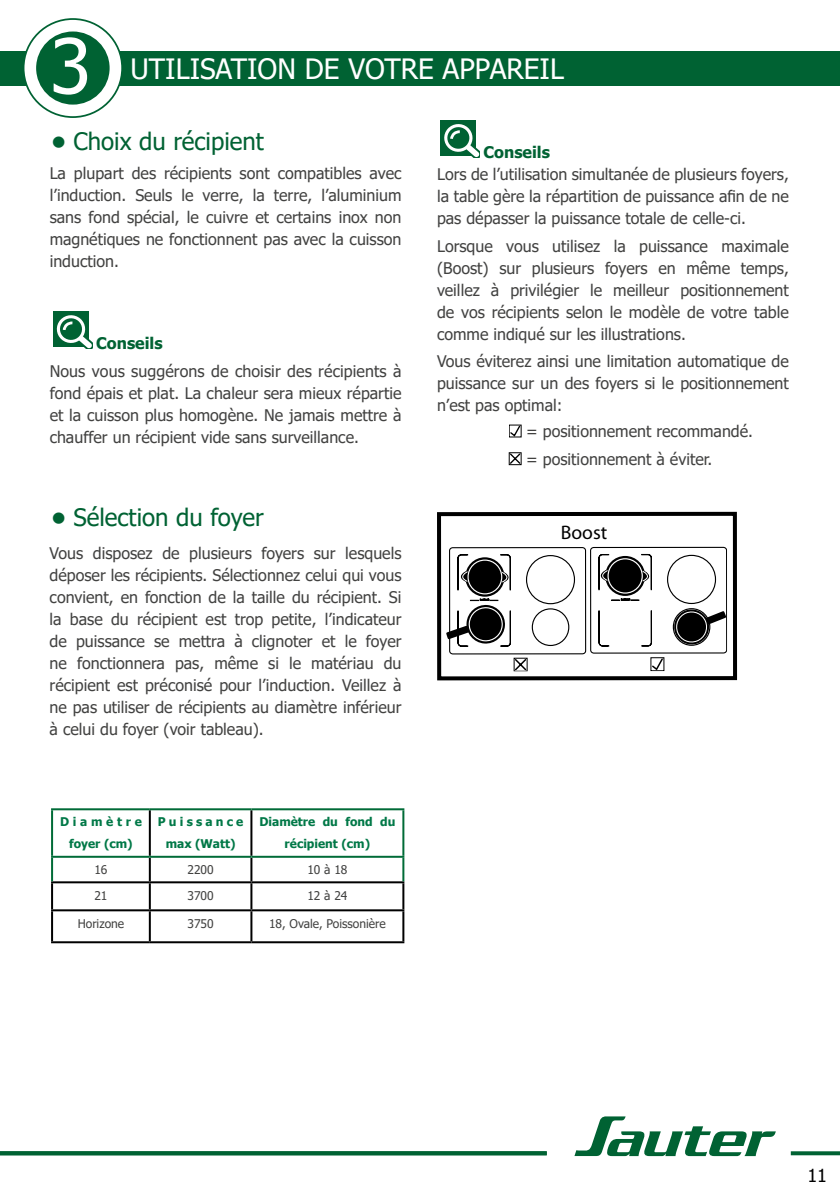
<style>
.page{position:relative;width:840px;height:1191px;background:#fff}
.page>*{position:absolute;margin:0;border:0;box-sizing:border-box;transform-origin:0 0}
.t1{font:75.6px "Tahoma";color:#fff}
.t2{font:28px "Tahoma";color:#fff}
.t3{font:24px "Tahoma";color:#006233}
.t4{font:19.6px "Myriad";color:#000}
.t5{font:18px "Tahoma";color:#000}
.t6{font:16px/22px "Tahoma";color:#424241;text-align:justify}
.t7{font:700 16px "Tahoma";color:#006233}
.t8{font:12px "Tahoma";color:#424241}
.t9{font:700 12px/22px "Tahoma";color:#007847;text-align:center}
.t10{font:700 12px/22px "Tahoma";letter-spacing:.265em;color:#007847;text-align:center}
.t11{font:700 12px/22px "Tahoma";letter-spacing:.31em;color:#007847;text-align:center}
.s1{font-weight:700}
</style>
<div class="page">
<div style="left:0;top:51px;width:839px;height:34px;background:#006233"></div>
<svg style="left:574px;top:1116px;width:201px;height:40px"></svg>
<svg style="left:790px;top:1151px;width:49px;height:4px"></svg>
<div style="left:24px;top:19px;width:98px;height:98px;background:#fff;border-radius:50%"></div>
<div style="left:23px;top:18px;width:100px;height:100px;border:2px solid #006233;border-radius:50%"></div>
<div style="left:36px;top:31px;width:73px;height:74px;background:#006233;border-radius:50%"></div>
<svg style="left:1px;top:1151px;width:545px;height:4px;fill:#006233"></svg>
<div style="left:53px;top:312px;width:36px;height:35px;background:#006233"></div>
<svg style="left:56px;top:315px;width:36px;height:34px"></svg>
<hr style="left:149px;top:810px;width:2px;height:45px;background:#000">
<hr style="left:250px;top:810px;width:2px;height:45px;background:#000">
<hr style="left:149px;top:857px;width:2px;height:24px;background:#000">
<hr style="left:250px;top:857px;width:2px;height:24px;background:#000">
<hr style="left:51px;top:881px;width:99px;height:2px;background:#000">
<hr style="left:150px;top:881px;width:101px;height:2px;background:#000">
<hr style="left:149px;top:883px;width:2px;height:26px;background:#000">
<hr style="left:251px;top:881px;width:153px;height:2px;background:#000">
<hr style="left:250px;top:883px;width:2px;height:26px;background:#000">
<hr style="left:51px;top:909px;width:99px;height:2px;background:#000">
<hr style="left:150px;top:909px;width:101px;height:2px;background:#000">
<hr style="left:149px;top:911px;width:2px;height:30px;background:#000">
<hr style="left:251px;top:909px;width:153px;height:2px;background:#000">
<hr style="left:250px;top:911px;width:2px;height:30px;background:#000">
<hr style="left:51px;top:855px;width:99px;height:2px;background:#006b37">
<hr style="left:150px;top:855px;width:101px;height:2px;background:#006b37">
<hr style="left:251px;top:855px;width:153px;height:2px;background:#006b37">
<hr style="left:51px;top:808px;width:99px;height:2px;background:#006b37">
<hr style="left:51px;top:810px;width:2px;height:45px;background:#006b37">
<hr style="left:150px;top:808px;width:101px;height:2px;background:#006b37">
<hr style="left:251px;top:808px;width:153px;height:2px;background:#006b37">
<hr style="left:402px;top:810px;width:2px;height:45px;background:#006b37">
<hr style="left:51px;top:857px;width:2px;height:24px;background:#006b37">
<hr style="left:402px;top:857px;width:2px;height:24px;background:#006b37">
<hr style="left:51px;top:883px;width:2px;height:26px;background:#000">
<hr style="left:402px;top:883px;width:2px;height:26px;background:#000">
<hr style="left:51px;top:911px;width:2px;height:30px;background:#000">
<hr style="left:402px;top:911px;width:2px;height:30px;background:#000">
<hr style="left:51px;top:941px;width:99px;height:2px;background:#000">
<hr style="left:150px;top:941px;width:101px;height:2px;background:#000">
<hr style="left:251px;top:941px;width:153px;height:2px;background:#000">
<div style="left:440px;top:121px;width:36px;height:35px;background:#006233"></div>
<svg style="left:444px;top:124px;width:35px;height:33px"></svg>
<svg style="left:509px;top:425px;width:12px;height:12px"></svg>
<svg style="left:509px;top:452px;width:12px;height:13px"></svg>
<div style="left:589px;top:547px;width:137px;height:106px;border:1px solid #000;border-radius:3px"></div>
<div style="left:666px;top:555px;width:49px;height:49px;border:1px solid #000;border-radius:50%"></div>
<svg style="left:598px;top:610px;width:11px;height:37px"></svg>
<svg style="left:641px;top:610px;width:11px;height:37px"></svg>
<svg style="left:611px;top:598px;width:27px;height:3px"></svg>
<div style="left:449px;top:547px;width:137px;height:107px;border:1px solid #000;border-radius:3px"></div>
<div style="left:531px;top:608px;width:38px;height:38px;border:1px solid #000;border-radius:50%"></div>
<div style="left:525px;top:555px;width:49px;height:49px;border:1px solid #000;border-radius:50%"></div>
<svg style="left:672px;top:607px;width:54px;height:40px"></svg>
<div style="left:605px;top:556px;width:39px;height:40px;background:#000;border-radius:50%"></div>
<div style="left:607px;top:558px;width:35px;height:35px;border:1px solid #fff;border-radius:50%"></div>
<svg style="left:640px;top:553px;width:12px;height:38px"></svg>
<svg style="left:598px;top:554px;width:11px;height:37px"></svg>
<svg style="left:446px;top:597px;width:65px;height:50px"></svg>
<svg style="left:465px;top:557px;width:39px;height:39px"></svg>
<div style="left:467px;top:559px;width:35px;height:35px;border:1px solid #fff;border-radius:50%"></div>
<svg style="left:499px;top:554px;width:12px;height:37px"></svg>
<svg style="left:457px;top:554px;width:11px;height:37px"></svg>
<svg style="left:513px;top:657px;width:14px;height:14px"></svg>
<svg style="left:650px;top:657px;width:13px;height:14px"></svg>
<div style="left:437px;top:512px;width:299px;height:168px;border:4px solid #000"></div>
<h1 class="t1" style="left:50px;top:15px;width:43px">3</h1>
<h2 class="t2" style="left:130px;top:50px;width:435px">UTILISATION DE VOTRE APPAREIL</h2>
<h3 class="t3" style="left:51px;top:126px;width:214px"><span class="s1">•</span> Choix du récipient</h3>
<p class="t6" style="left:50px;top:163px;width:353px">La plupart des récipients sont compatibles avec l’induction. Seuls le verre, la terre, l’aluminium sans fond spécial, le cuivre et certains inox non magnétiques ne fonctionnent pas avec la cuisson induction.</p>
<p class="t7" style="left:96px;top:332px;width:68px">Conseils</p>
<p class="t6" style="left:50px;top:361px;width:353px">Nous vous suggérons de choisir des récipients à fond épais et plat. La chaleur sera mieux répartie et la cuisson plus homogène. Ne jamais mettre à chauffer un récipient vide sans surveillance.</p>
<h3 class="t3" style="left:51px;top:501px;width:214px"><span class="s1">•</span> Sélection du foyer</h3>
<p class="t6" style="left:50px;top:543px;width:353px">Vous disposez de plusieurs foyers sur lesquels déposer les récipients. Sélectionnez celui qui vous convient, en fonction de la taille du récipient. Si la base du récipient est trop petite, l’indicateur de puissance se mettra à clignoter et le foyer ne fonctionnera pas, même si le matériau du récipient est préconisé pour l’induction. Veillez à ne pas utiliser de récipients au diamètre inférieur à celui du foyer (voir tableau).</p>
<p class="t11" style="left:60px;top:811px;width:83px">Diamètre foyer (cm)</p>
<p class="t10" style="left:158px;top:811px;width:87px">Puissance max (Watt)</p>
<p class="t9" style="left:259px;top:811px;width:137px">Diamètre du fond du récipient (cm)</p>
<p class="t8" style="left:94px;top:861px;width:15px">16</p>
<p class="t8" style="left:187px;top:861px;width:28px">2200</p>
<p class="t8" style="left:307px;top:861px;width:42px">10 à 18</p>
<p class="t8" style="left:94px;top:887px;width:15px">21</p>
<p class="t8" style="left:187px;top:887px;width:28px">3700</p>
<p class="t8" style="left:307px;top:887px;width:42px">12 à 24</p>
<p class="t8" style="left:78px;top:915px;width:48px">Horizone</p>
<p class="t8" style="left:187px;top:915px;width:28px">3750</p>
<p class="t8" style="left:269px;top:915px;width:118px">18, Ovale, Poissonière</p>
<p class="t7" style="left:483px;top:141px;width:68px">Conseils</p>
<p class="t6" style="left:437px;top:164px;width:353px">Lors de l’utilisation simultanée de plusieurs foyers, la table gère la répartition de puissance afin de ne pas dépasser la puissance totale de celle-ci.</p>
<p class="t6" style="left:437px;top:236px;width:353px">Lorsque vous utilisez la puissance maximale (Boost) sur plusieurs foyers en même temps, veillez à privilégier le meilleur positionnement de vos récipients selon le modèle de votre table comme indiqué sur les illustrations.</p>
<p class="t6" style="left:437px;top:351px;width:353px">Vous éviterez ainsi une limitation automatique de puissance sur un des foyers si le positionnement n’est pas optimal:</p>
<p class="t6" style="left:526px;top:418px;width:228px;line-height:27.6px">= positionnement recommandé. = positionnement à éviter.</p>
<p class="t4" style="left:560px;top:522px;width:48px">Boost</p>
<p class="t5" style="left:807px;top:1163px;width:21px">11</p>
</div>
